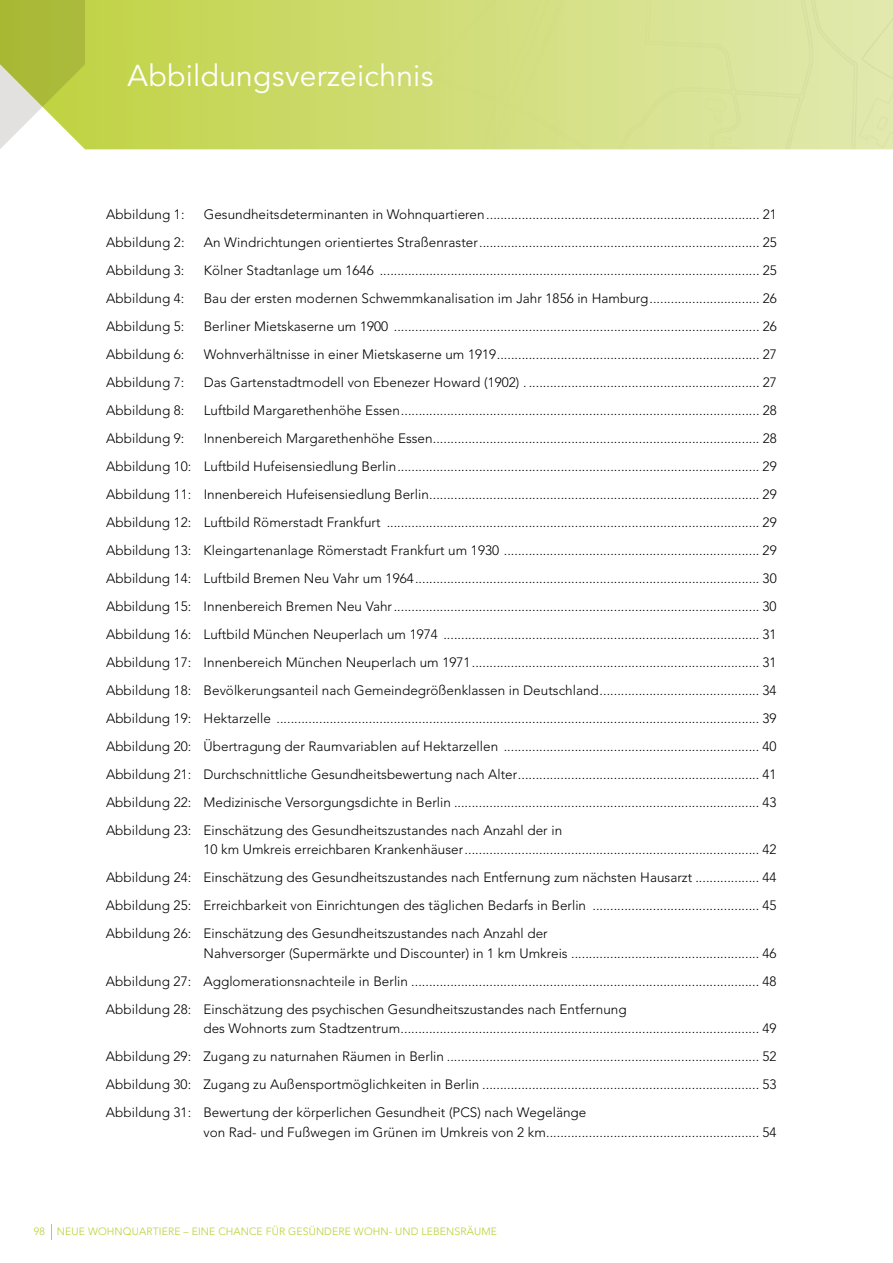
<style>
.page{position:relative;width:893px;height:1263px;background:#fff}
.page>*{position:absolute;margin:0;border:0;box-sizing:border-box;transform-origin:0 0}
.t1{font:30px "Avenir LT Std";letter-spacing:.01em;color:#fff}
.t2{font:300 13.5px/28px "Avenir LT Std";letter-spacing:.005em;color:#000;text-align:justify}
.t3{font:300 10.5px "Avenir LT Std";letter-spacing:.01em;color:#bbd031}
</style>
<div class="page">
<svg style="left:0;top:0;width:168px;height:149px;background:#c2d05e"></svg>
<img style="left:168px;top:0;width:725px;height:149px">
<svg style="left:51px;top:1224px;width:1px;height:15px"></svg>
<h1 class="t1" style="left:128px;top:58px;width:308px">Abbildungsverzeichnis</h1>
<p class="t2" style="left:106px;top:200px;width:80px">Abbildung 1:</p>
<p class="t2" style="left:204px;top:200px;width:574px">Gesundheitsdeterminanten in Wohnquartieren............................................................................. 21</p>
<p class="t2" style="left:106px;top:228px;width:80px">Abbildung 2:</p>
<p class="t2" style="left:204px;top:228px;width:574px">An Windrichtungen orientiertes Straßenraster............................................................................... 25</p>
<p class="t2" style="left:106px;top:256px;width:80px">Abbildung 3:</p>
<p class="t2" style="left:204px;top:256px;width:574px">Kölner Stadtanlage um 1646 ........................................................................................................... 25</p>
<p class="t2" style="left:106px;top:284px;width:80px">Abbildung 4:</p>
<p class="t2" style="left:204px;top:284px;width:574px">Bau der ersten modernen Schwemmkanalisation im Jahr 1856 in Hamburg............................... 26</p>
<p class="t2" style="left:106px;top:312px;width:80px">Abbildung 5:</p>
<p class="t2" style="left:204px;top:312px;width:574px">Berliner Mietskaserne um 1900 ....................................................................................................... 26</p>
<p class="t2" style="left:106px;top:340px;width:80px">Abbildung 6:</p>
<p class="t2" style="left:204px;top:340px;width:574px">Wohnverhältnisse in einer Mietskaserne um 1919.......................................................................... 27</p>
<p class="t2" style="left:106px;top:368px;width:80px">Abbildung 7:</p>
<p class="t2" style="left:204px;top:368px;width:574px">Das Gartenstadtmodell von Ebenezer Howard (1902) . ................................................................. 27</p>
<p class="t2" style="left:106px;top:396px;width:80px">Abbildung 8:</p>
<p class="t2" style="left:204px;top:396px;width:574px">Luftbild Margarethenhöhe Essen..................................................................................................... 28</p>
<p class="t2" style="left:106px;top:424px;width:80px">Abbildung 9:</p>
<p class="t2" style="left:106px;top:424px;width:672px;text-indent:98px">Innenbereich Margarethenhöhe Essen............................................................................................ 28<br>Abbildung 10: Luftbild Hufeisensiedlung Berlin...................................................................................................... 29<br>Abbildung 11: Innenbereich Hufeisensiedlung Berlin............................................................................................. 29<br>Abbildung 12: Luftbild Römerstadt Frankfurt ......................................................................................................... 29<br>Abbildung 13: Kleingartenanlage Römerstadt Frankfurt um 1930 ........................................................................ 29<br>Abbildung 14: Luftbild Bremen Neu Vahr um 1964................................................................................................. 30<br>Abbildung 15: Innenbereich Bremen Neu Vahr....................................................................................................... 30<br>Abbildung 16: Luftbild München Neuperlach um 1974 ......................................................................................... 31<br>Abbildung 17: Innenbereich München Neuperlach um 1971................................................................................. 31<br>Abbildung 18: Bevölkerungsanteil nach Gemeindegrößenklassen in Deutschland............................................. 34<br>Abbildung 19: Hektarzelle ........................................................................................................................................ 39<br>Abbildung 20: Übertragung der Raumvariablen auf Hektarzellen ........................................................................ 40<br>Abbildung 21: Durchschnittliche Gesundheitsbewertung nach Alter.................................................................... 41<br>Abbildung 22: Medizinische Versorgungsdichte in Berlin ...................................................................................... 43<br>Abbildung 23: Einschätzung des Gesundheitszustandes nach Anzahl der in</p>
<p class="t2" style="left:106px;top:835px;width:672px;text-indent:98px">10 km Umkreis erreichbaren Krankenhäuser................................................................................... 42<br>Abbildung 24: Einschätzung des Gesundheitszustandes nach Entfernung zum nächsten Hausarzt .................. 44<br>Abbildung 25: Erreichbarkeit von Einrichtungen des täglichen Bedarfs in Berlin ............................................... 45<br>Abbildung 26: Einschätzung des Gesundheitszustandes nach Anzahl der</p>
<p class="t2" style="left:106px;top:939px;width:672px;text-indent:98px">Nahversorger (Supermärkte und Discounter) in 1 km Umkreis ..................................................... 46<br>Abbildung 27: Agglomerationsnachteile in Berlin .................................................................................................. 48<br>Abbildung 28: Einschätzung des psychischen Gesundheitszustandes nach Entfernung</p>
<p class="t2" style="left:106px;top:1014px;width:672px;text-indent:98px">des Wohnorts zum Stadtzentrum..................................................................................................... 49<br>Abbildung 29: Zugang zu naturnahen Räumen in Berlin ........................................................................................ 52<br>Abbildung 30: Zugang zu Außensportmöglichkeiten in Berlin .............................................................................. 53<br>Abbildung 31: Bewertung der körperlichen Gesundheit (PCS) nach Wegelänge</p>
<p class="t2" style="left:203px;top:1118px;width:574px">von Rad- und Fußwegen im Grünen im Umkreis von 2 km............................................................ 54</p>
<p class="t3" style="left:34px;top:1225px;width:465px">98 NEUE WOHNQUARTIERE – EINE CHANCE FÜR GESÜNDERE WOHN- UND LEBENSRÄUME</p>
</div>
